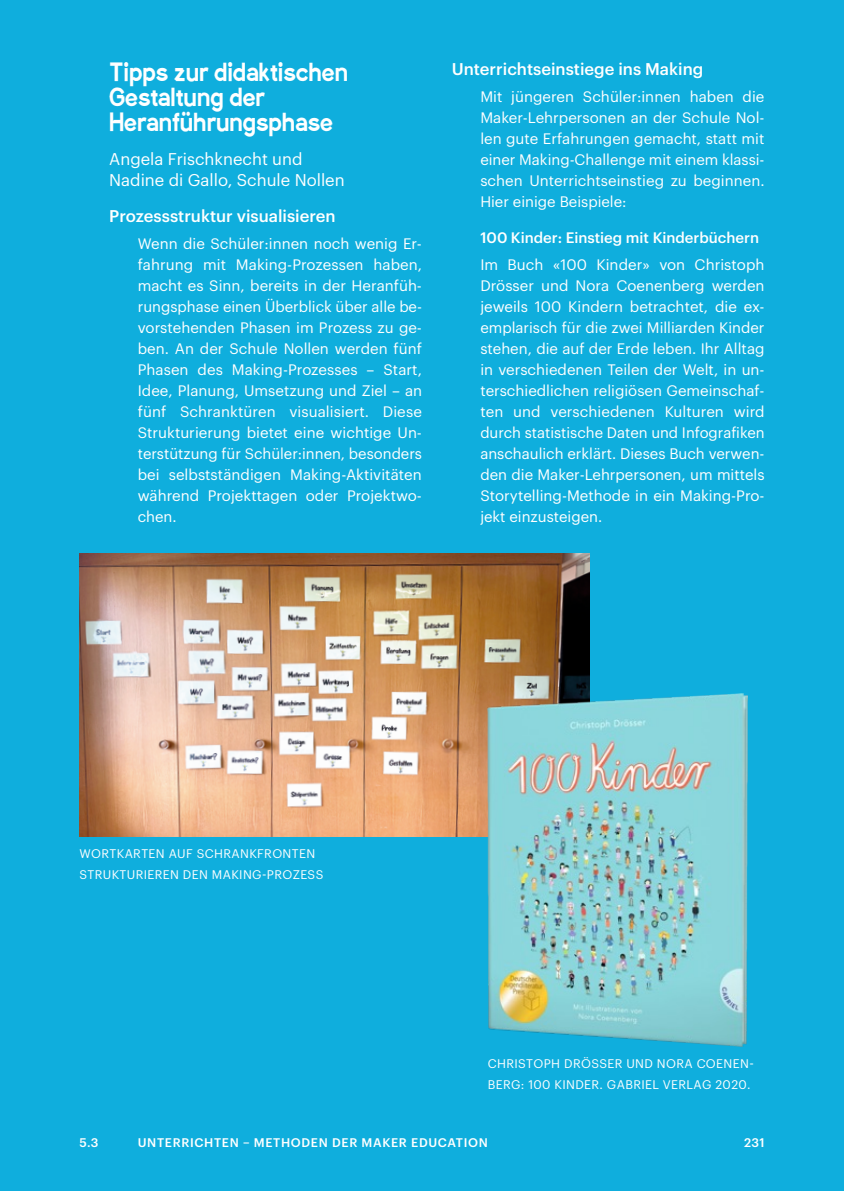
<style>
.page{position:relative;width:844px;height:1191px;background:#fff}
.page>*{position:absolute;margin:0;border:0;box-sizing:border-box;transform-origin:0 0}
.t1{font:900 22.75px/25.4px "Gap Sans";color:#fff}
.t2{font:500 16.62px "Graphik";color:#fff}
.t3{font:16.62px/21px "Graphik";color:#fff}
.t4{font:14.88px/21px "Graphik";color:#fff;text-align:justify}
.t5{font:500 14.88px "Graphik";color:#fff}
.t6{font:12.25px/21px "Graphik";letter-spacing:.03em;color:#fff}
.t7{font:500 12.25px "Graphik";letter-spacing:.055em;color:#fff}
</style>
<div class="page">
<div style="left:0;top:0;width:843px;height:1191px;background:#0faedd"></div>
<img style="left:79px;top:553px;width:510px;height:284px">
<img style="left:487px;top:693px;width:260px;height:354px">
<h1 class="t1" style="left:109px;top:57px;width:240px">Tipps zur didaktischen<br>Gestaltung der<br>Heranführungsphase</h1>
<p class="t3" style="left:109px;top:147px;width:237px">Angela Frischknecht und<br>Nadine di Gallo, Schule Nollen</p>
<p class="t2" style="left:109px;top:204px;width:228px">Prozessstruktur visualisieren</p>
<p class="t4" style="left:138px;top:231px;width:286px">Wenn die Schüler:innen noch wenig Er&shy;fahrung mit Making-Prozessen haben, macht es Sinn, bereits in der Heranfüh&shy;rungsphase einen Überblick über alle be&shy;vorstehenden Phasen im Prozess zu ge&shy;ben. An der Schule Nollen werden fünf Phasen des Making-Prozesses – Start, Idee, Planung, Umsetzung und Ziel – an fünf Schranktüren visualisiert. Diese Strukturierung bietet eine wichtige Un&shy;terstützung für Schüler:innen, besonders bei selbstständigen Making-Aktivitäten während Projekttagen oder Projektwo&shy;chen.</p>
<p class="t2" style="left:451px;top:57px;width:253px">Unterrichtseinstiege ins Making</p>
<p class="t4" style="left:480px;top:84px;width:286px">Mit jüngeren Schüler:innen haben die Maker-Lehrpersonen an der Schule Nol&shy;len gute Erfahrungen gemacht, statt mit einer Making-Challenge mit einem klassi&shy;schen Unterrichtseinstieg zu beginnen.<br>Hier einige Beispiele:</p>
<p class="t5" style="left:480px;top:227px;width:280px">100 Kinder: Einstieg mit Kinderbüchern</p>
<p class="t4" style="left:480px;top:252px;width:286px">Im Buch «100 Kinder» von Christoph Drösser und Nora Coenenberg werden jeweils 100 Kindern betrachtet, die ex&shy;emplarisch für die zwei Milliarden Kinder stehen, die auf der Erde leben. Ihr Alltag in verschiedenen Teilen der Welt, in un&shy;terschiedlichen religiösen Gemeinschaf&shy;ten und verschiedenen Kulturen wird durch statistische Daten und Infografiken anschaulich erklärt. Dieses Buch verwen&shy;den die Maker-Lehrpersonen, um mittels Storytelling-Methode in ein Making-Pro&shy;jekt einzusteigen.</p>
<p class="t6" style="left:79px;top:842px;width:245px">WORTKARTEN AUF SCHRANKFRONTEN<br>STRUKTURIEREN DEN MAKING-PROZESS</p>
<p class="t6" style="left:487px;top:1052px;width:267px">CHRISTOPH DRÖSSER UND NORA COENEN-<br>BERG: 100 KINDER. GABRIEL VERLAG 2020.</p>
<p class="t7" style="left:79px;top:1133px;width:21px">5.3</p>
<p class="t7" style="left:138px;top:1133px;width:35px">Unterri</p>
<p class="t7" style="left:194px;top:1133px;width:147px">chten – Methoden der</p>
<p class="t7" style="left:361px;top:1133px;width:21px">Maker</p>
<p class="t7" style="left:411px;top:1133px;width:78px">Education</p>
<p class="t7" style="left:743px;top:1133px;width:22px">231</p>
</div>
